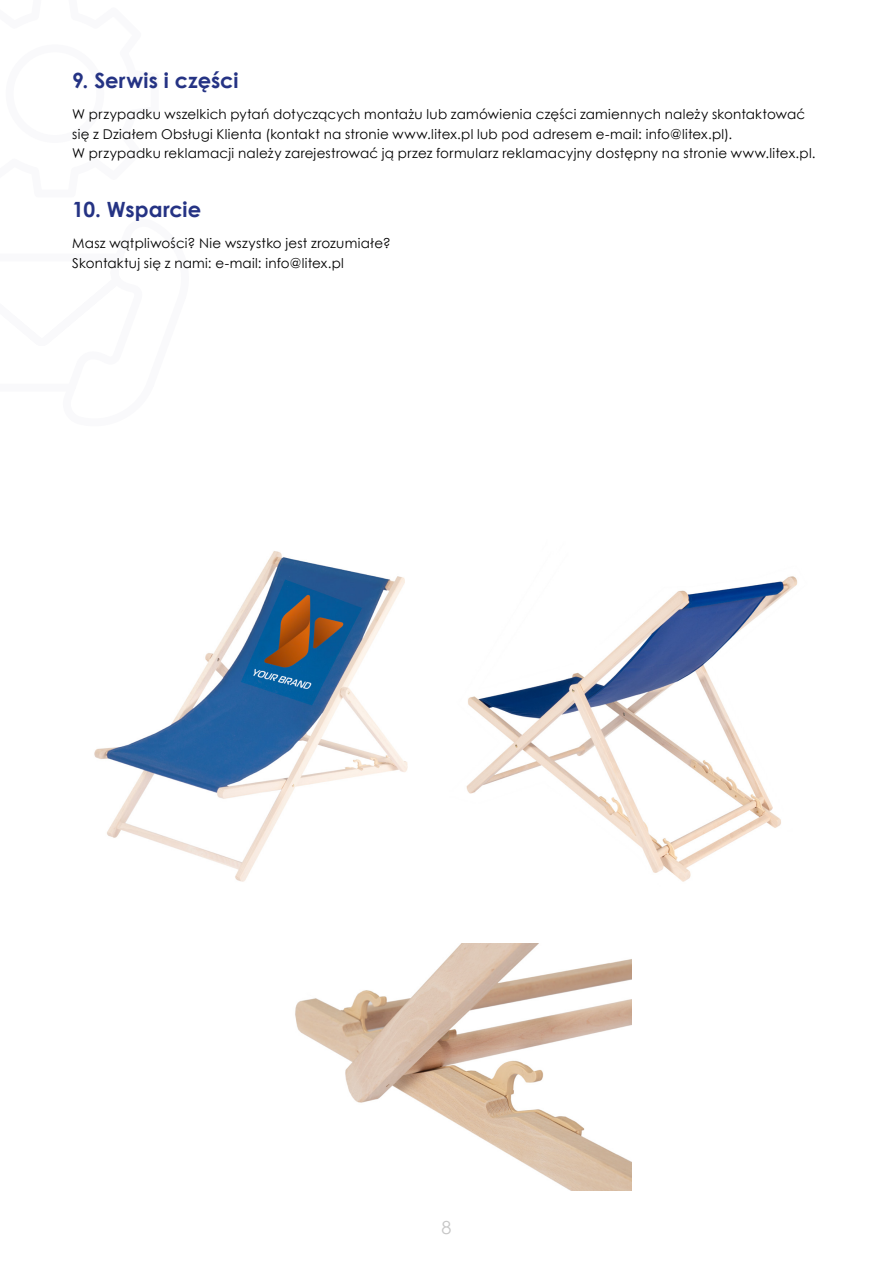
<style>
.page{position:relative;width:893px;height:1263px;background:#fff}
.page>*{position:absolute;margin:0;border:0;box-sizing:border-box;transform-origin:0 0}
.t1{font:700 21px "Century Gothic";color:#253384}
.t2{font:18px "Century Gothic";color:#c6c6c6}
.t3{font:13.5px/19.5px "Century Gothic";letter-spacing:.015em;color:#000}
</style>
<div class="page">
<img style="left:94px;top:551px;width:314px;height:331px">
<img style="left:466px;top:576px;width:332px;height:306px">
<img style="left:295px;top:944px;width:336px;height:247px">
<h1 class="t1" style="left:72px;top:64px;width:168px">9. Serwis i części</h1>
<p class="t3" style="left:72px;top:105px;width:745px">W przypadku wszelkich pytań dotyczących montażu lub zamówienia części zamiennych należy skontaktować się z Działem Obsługi Klienta (kontakt na stronie www.litex.pl lub pod adresem e-mail: info@litex.pl).<br>W przypadku reklamacji należy zarejestrować ją przez formularz reklamacyjny dostępny na stronie www.litex.pl.</p>
<h1 class="t1" style="left:72px;top:193px;width:130px">10. Wsparcie</h1>
<p class="t3" style="left:72px;top:233px;width:320px">Masz wątpliwości? Nie wszystko jest zrozumiałe?<br>Skontaktuj się z nami: e-mail: info@litex.pl</p>
<h2 class="t2" style="left:441px;top:1214px;width:11px">8</h2>
</div>
